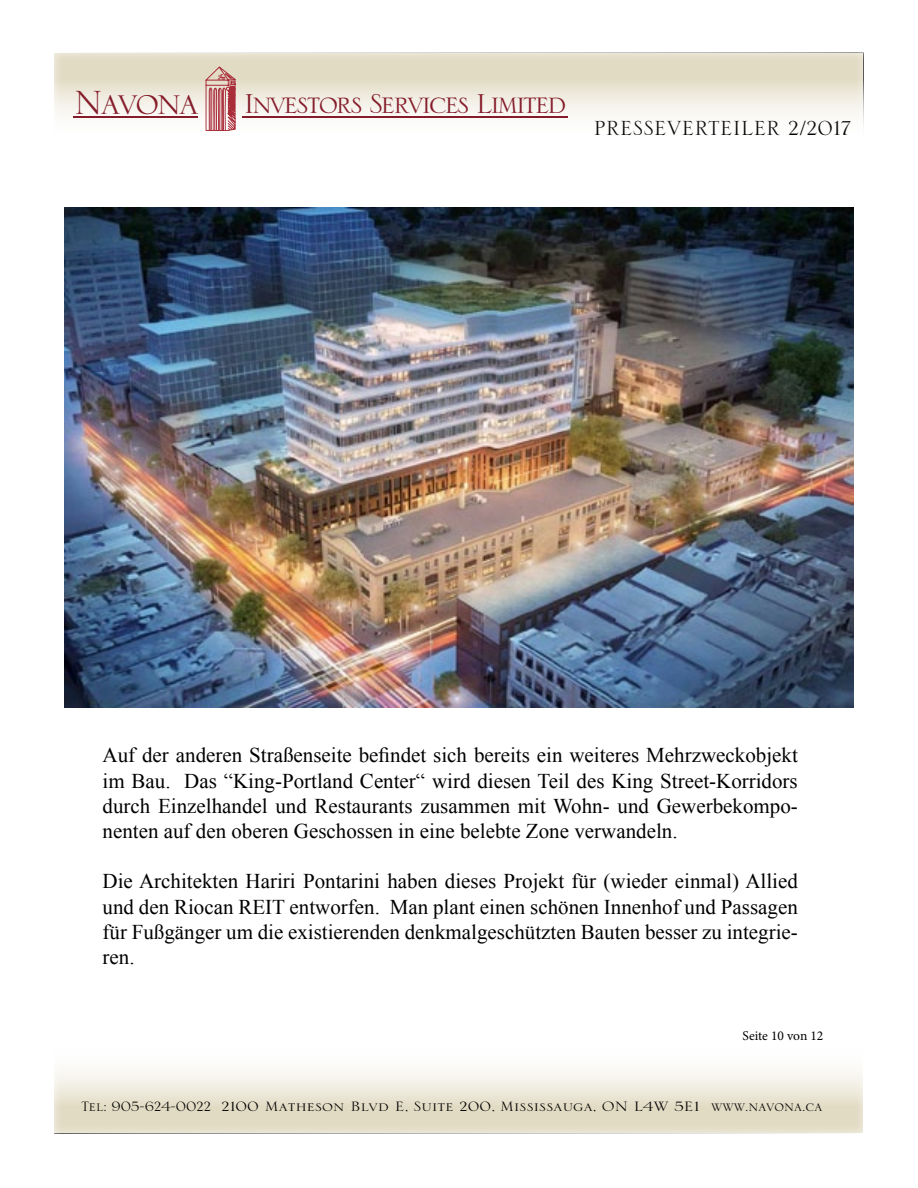
<style>
.page{position:relative;width:918px;height:1188px;background:#fff}
.page>*{position:absolute;margin:0;border:0;box-sizing:border-box;transform-origin:0 0}
.t1{font:36.15px "Serlio LT Std";letter-spacing:-.06em;color:#851c2a}
.t2{font:27px "Serlio LT Std";color:#000}
.t3{font:21px/25.2px "Times New Roman";color:#000;text-align:justify}
.t4{font:18px "Serlio LT Std";color:#000}
.t5{font:13.5px "Minion Pro";letter-spacing:-.005em;color:#000}
.s1{font-size:44.25px}
</style>
<div class="page">
<div style="left:41px;top:51px;width:835px;height:90px;background:#fff;opacity:.75"></div>
<hr style="left:73px;top:116px;width:125px;height:2px;background:#851c2a">
<hr style="left:242px;top:116px;width:326px;height:2px;background:#851c2a">
<svg style="left:206px;top:67px;width:29px;height:64px;background:#ca8988"></svg>
<div style="left:42px;top:1046px;width:835px;height:90px;background:#fff;opacity:.75"></div>
<img style="left:64px;top:208px;width:790px;height:499px">
<h1 class="t1" style="left:74px;top:86px;width:494px"><span class="s1">Navona</span> Investors Services Limited</h1>
<p class="t2" style="left:594px;top:115px;width:259px">PRESSEVERTEILER 2/2017</p>
<p class="t3" style="left:103px;top:742px;width:697px">Auf der anderen Straßenseite befindet sich bereits ein weiteres Mehrzweckobjekt im Bau. Das “King-Portland Center“ wird diesen Teil des King Street-Korridors durch Einzelhandel und Restaurants zusammen mit Wohn- und Gewerbekompo&shy;nenten auf den oberen Geschossen in eine belebte Zone verwandeln.</p>
<p class="t3" style="left:103px;top:868px;width:697px">Die Architekten Hariri Pontarini haben dieses Projekt für (wieder einmal) Allied und den Riocan REIT entworfen. Man plant einen schönen Innenhof und Passagen für Fußgänger um die existierenden denkmalgeschützten Bauten besser zu integrie&shy;ren.</p>
<p class="t5" style="left:742px;top:1027px;width:82px">Seite 10 von 12</p>
<p class="t4" style="left:81px;top:1098px;width:743px">Tel: 905-624-0022 2100 Matheson Blvd E, Suite 200, Mississauga, ON L4W 5E1 www.navona.ca</p>
</div>
